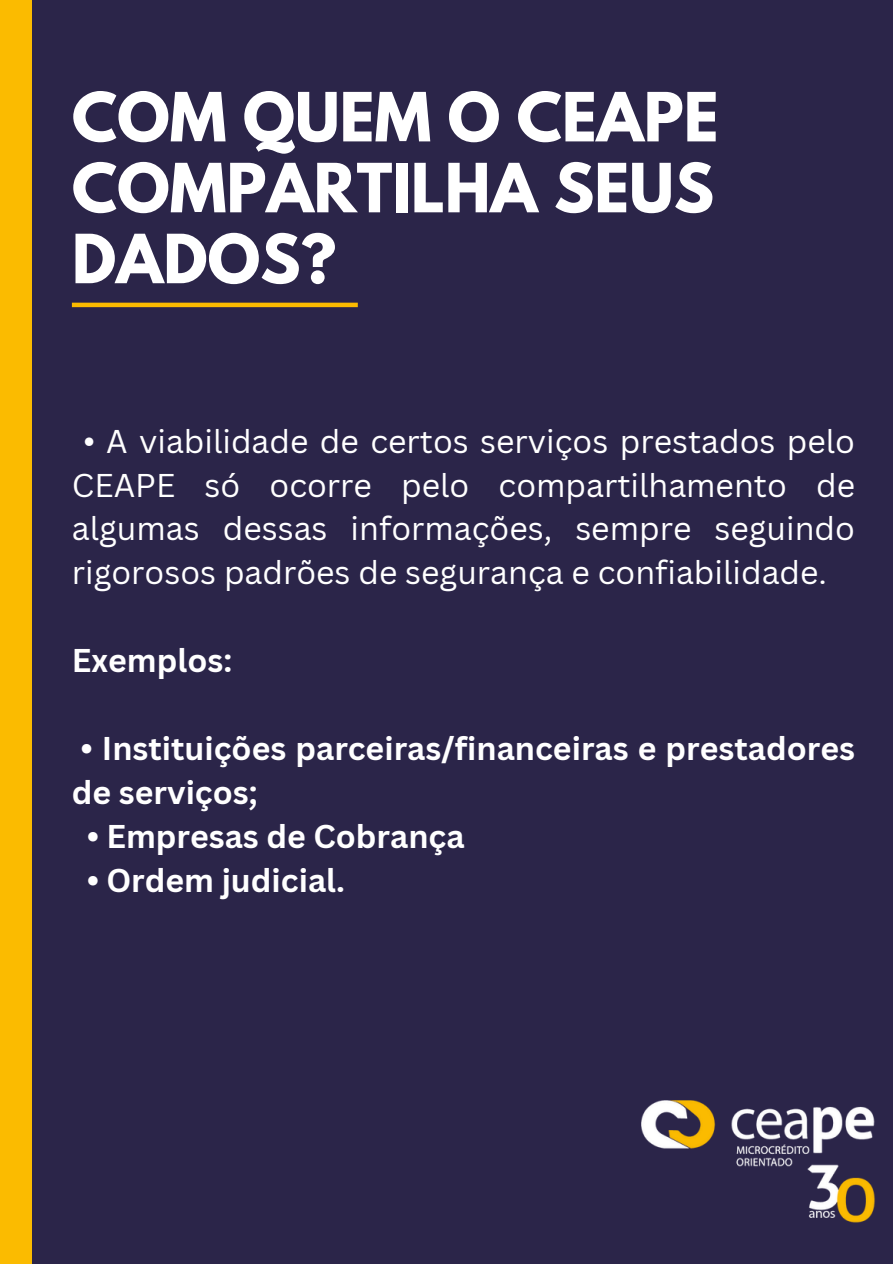
<style>
.page{position:relative;width:893px;height:1264px;background:#fff}
.page>*{position:absolute;margin:0;border:0;box-sizing:border-box;transform-origin:0 0}
.t1{font:700 60px/70.8px "League Spartan";color:#fff;text-align:justify}
.t2{font:32.1px/43.8px "Canva Sans";color:#fff;text-align:justify}
.t3{font:700 32.1px/43.8px "Canva Sans";color:#fff}
</style>
<div class="page">
<div style="left:0;top:0;width:892px;height:1263px;background:#2b2549"></div>
<div style="left:0;top:0;width:32px;height:1263px;background:#fbbb00"></div>
<img style="left:641px;top:1100px;width:234px;height:123px">
<hr style="left:72px;top:303px;width:286px;height:4px;background:#fbbb00">
<p class="t1" style="left:72px;top:89px;width:648px">COM QUEM O CEAPE COMPARTILHA SEUS DADOS?</p>
<p class="t2" style="left:72px;top:418px;width:784px;text-indent:11px">• A viabilidade de certos serviços prestados pelo CEAPE só ocorre pelo compartilhamento de algumas dessas informações, sempre seguindo rigorosos padrões de segurança e confiabilidade.</p>
<p class="t3" style="left:72px;top:637px;width:162px">Exemplos:</p>
<p class="t3" style="left:72px;top:725px;width:784px">• Instituições parceiras/financeiras e prestadores de serviços;</p>
<p class="t3" style="left:87px;top:813px;width:379px">• Empresas de Cobrança</p>
<p class="t3" style="left:87px;top:857px;width:259px">• Ordem judicial.</p>
</div>
